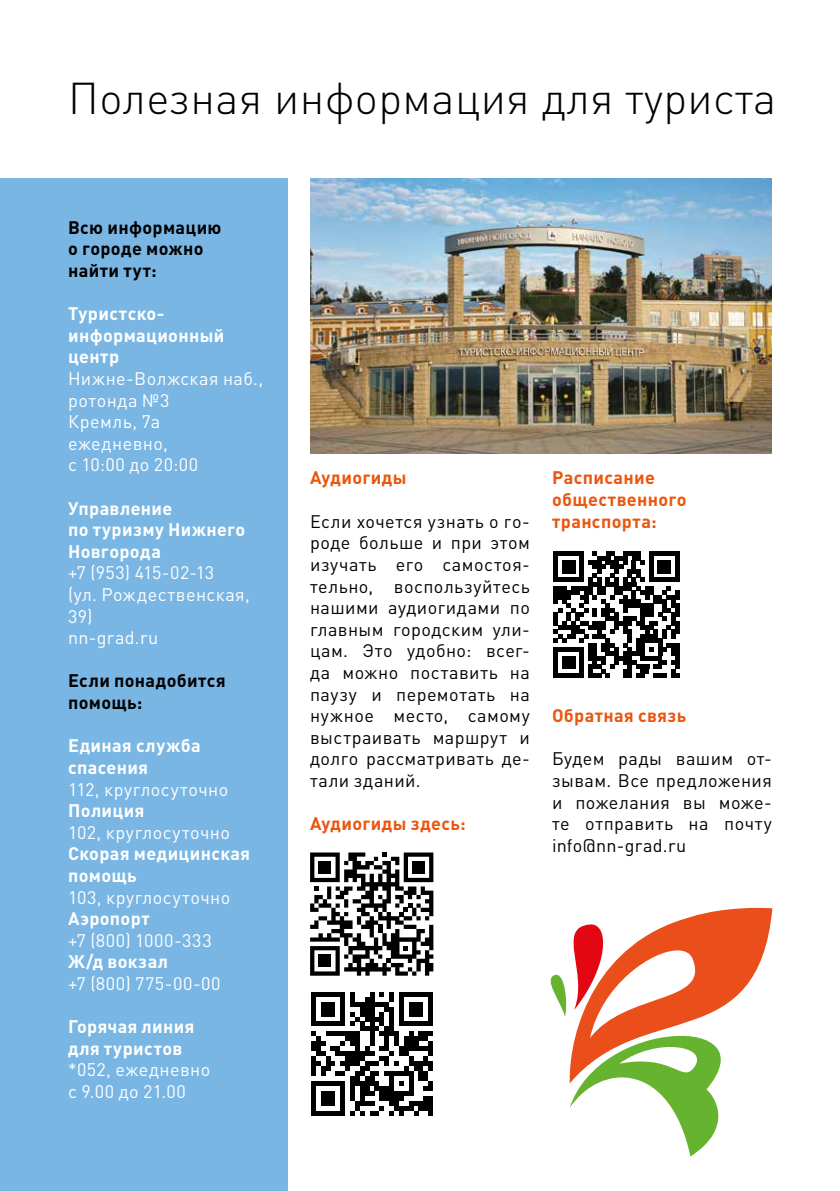
<style>
.page{position:relative;width:840px;height:1191px;background:#fff}
.page>*{position:absolute;margin:0;border:0;box-sizing:border-box;transform-origin:0 0}
.t1{font:300 44px "DIN Pro";letter-spacing:.01em;color:#000}
.t2{font:18px/21.6px "DIN Pro";letter-spacing:.025em;color:#000;text-align:justify}
.t3{font:18px/21.6px "DIN Pro";letter-spacing:.025em;color:#fff}
.t4{font:700 18px/21.6px "DIN Pro";letter-spacing:.02em;color:#fff}
.t5{font:700 18px/21.6px "DIN Pro";letter-spacing:.02em;color:#ea560d}
.t6{font:700 18px/21.6px "DIN Pro";letter-spacing:.02em;color:#000}
</style>
<div class="page">
<div style="left:0;top:179px;width:288px;height:1012px;background:#79b6e4"></div>
<svg style="left:310px;top:852px;width:123px;height:123px"></svg>
<div style="left:318px;top:861px;width:13px;height:12px;background:#000"></div>
<div style="left:412px;top:861px;width:12px;height:12px;background:#000"></div>
<div style="left:318px;top:954px;width:13px;height:13px;background:#000"></div>
<svg style="left:550px;top:908px;width:222px;height:248px"></svg>
<svg style="left:553px;top:552px;width:126px;height:125px"></svg>
<img style="left:310px;top:179px;width:461px;height:275px">
<svg style="left:311px;top:992px;width:122px;height:123px"></svg>
<div style="left:428px;top:1046px;width:5px;height:10px;background:#000"></div>
<div style="left:428px;top:1061px;width:5px;height:10px;background:#000"></div>
<div style="left:428px;top:1081px;width:5px;height:9px;background:#000"></div>
<div style="left:428px;top:1095px;width:5px;height:10px;background:#000"></div>
<div style="left:428px;top:1105px;width:5px;height:10px;background:#000"></div>
<h1 class="t1" style="left:68px;top:69px;width:709px">Полезная информация для туриста</h1>
<p class="t6" style="left:68px;top:216px;width:155px">Всю информацию о городе можно найти тут:</p>
<p class="t4" style="left:68px;top:302px;width:158px">Туристско&shy;информационный центр</p>
<p class="t3" style="left:68px;top:367px;width:196px">Нижне-Волжская наб., ротонда №3<br>Кремль, 7а ежедневно,<br>с 10:00 до 20:00</p>
<p class="t4" style="left:68px;top:496px;width:179px">Управление<br>по туризму Нижнего<br>Новгорода</p>
<p class="t3" style="left:68px;top:561px;width:183px">+7 (953) 415-02-13<br>(ул. Рождественская,<br>39)<br>nn-grad.ru</p>
<p class="t6" style="left:68px;top:669px;width:159px">Если понадобится помощь:</p>
<p class="t4" style="left:68px;top:734px;width:134px">Единая служба спасения</p>
<p class="t3" style="left:68px;top:777px;width:162px">112, круглосуточно</p>
<p class="t4" style="left:68px;top:799px;width:78px">Полиция</p>
<p class="t3" style="left:68px;top:820px;width:163px">102, круглосуточно</p>
<p class="t4" style="left:68px;top:842px;width:183px">Скорая медицинская помощь</p>
<p class="t3" style="left:68px;top:885px;width:163px">103, круглосуточно</p>
<p class="t4" style="left:68px;top:907px;width:83px">Аэропорт</p>
<p class="t3" style="left:68px;top:928px;width:145px">+7 (800) 1000-333</p>
<p class="t4" style="left:68px;top:950px;width:101px">Ж/д вокзал</p>
<p class="t3" style="left:68px;top:972px;width:154px">+7 (800) 775-00-00</p>
<p class="t4" style="left:68px;top:1015px;width:128px">Горячая линия для туристов</p>
<p class="t3" style="left:68px;top:1058px;width:144px">*052, ежедневно с 9.00 до 21.00</p>
<p class="t5" style="left:310px;top:466px;width:98px">Аудиогиды</p>
<p class="t2" style="left:310px;top:509px;width:221px">Если хочется узнать о го&shy;роде больше и при этом изучать его самостоя&shy;тельно, воспользуйтесь нашими аудиогидами по главным городским ули&shy;цам. Это удобно: всег&shy;да можно поставить на паузу и перемотать на нужное место, самому выстраивать маршрут и долго рассматривать де&shy;тали зданий.</p>
<p class="t5" style="left:310px;top:812px;width:157px">Аудиогиды здесь:</p>
<p class="t5" style="left:551px;top:466px;width:136px">Расписание общественного транспорта:</p>
<p class="t5" style="left:551px;top:704px;width:136px">Обратная связь</p>
<p class="t2" style="left:551px;top:747px;width:221px">Будем рады вашим от&shy;зывам. Все предложения и пожелания вы може&shy;те отправить на почту info@nn-grad.ru</p>
</div>
